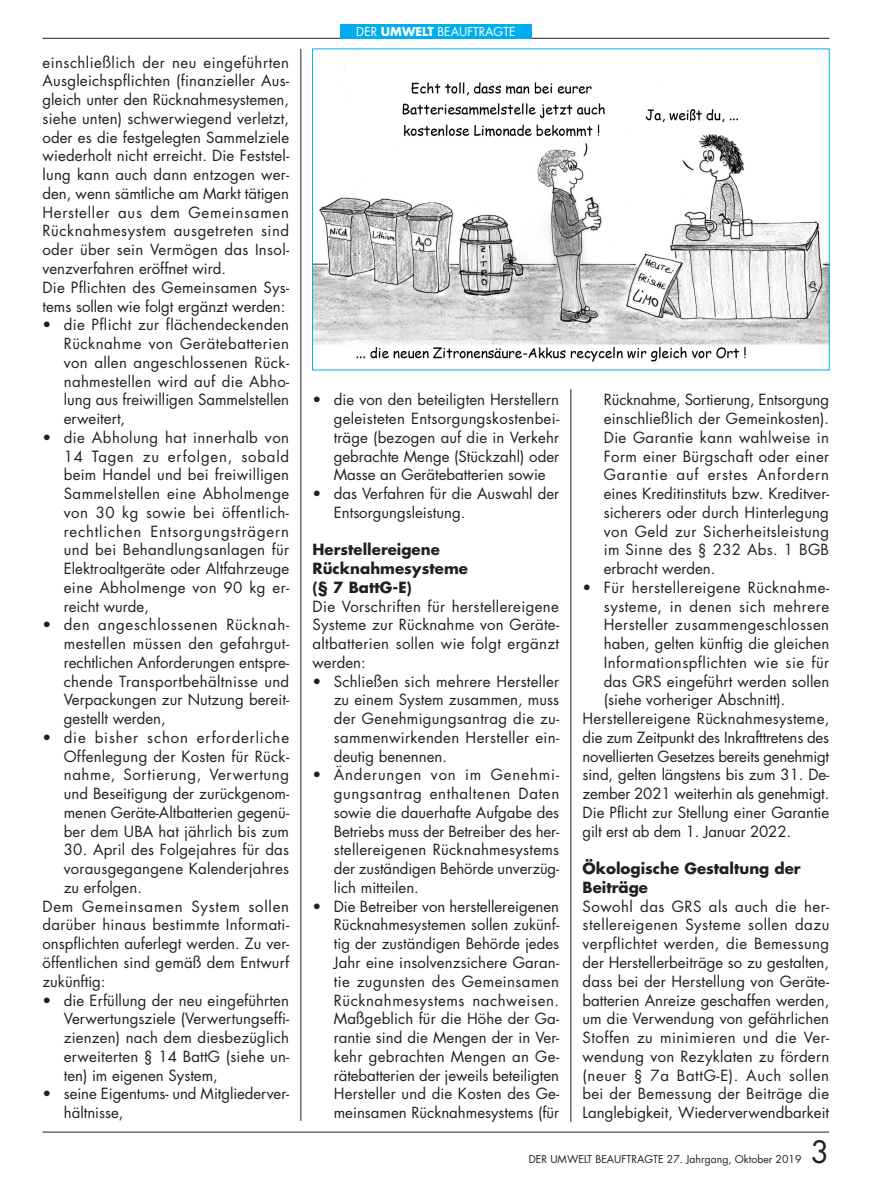
<style>
.page{position:relative;width:893px;height:1191px;background:#fff}
.page>*{position:absolute;margin:0;border:0;box-sizing:border-box;transform-origin:0 0}
.t1{font:30px "Futura";color:#231f20}
._011_Fließtext_einrü{font:15px/18.8px "Futura";color:#231f20;text-align:justify}
._01_Fließtext{font:15px/18.8px "Futura";color:#231f20;text-align:justify}
._03_Zü{font:700 15px/18.8px "Futura";color:#231f20}
.t2{font:12px "Futura";color:#fff}
.t3{font:10.5px "Futura";color:#231f20}
.s1{font-weight:700}
</style>
<div class="page">
<hr style="left:43px;top:1131px;width:786px;height:1px;background:#231f20">
<hr style="left:43px;top:38px;width:297px;height:1px;background:#231f20">
<hr style="left:531px;top:38px;width:298px;height:1px;background:#231f20">
<hr style="left:301px;top:49px;width:1px;height:1071px;background:#231f20">
<div style="left:340px;top:24px;width:191px;height:14px;background:#00aeef"></div>
<hr style="left:571px;top:389px;width:1px;height:732px;background:#231f20">
<img style="left:314px;top:80px;width:513px;height:282px">
<p class="_01_Fließtext" style="left:43px;top:53px;width:248px">einschließlich der neu eingeführten Ausgleichspflichten (finanzieller Aus&shy;gleich unter den Rücknahmesystemen, siehe unten) schwerwiegend verletzt, oder es die festgelegten Sammelziele wiederholt nicht erreicht. Die Feststel&shy;lung kann auch dann entzogen wer&shy;den, wenn sämtliche am Markt tätigen Hersteller aus dem Gemeinsamen Rücknahmesystem ausgetreten sind oder über sein Vermögen das Insol&shy;venzverfahren eröffnet wird.</p>
<p class="_01_Fließtext" style="left:43px;top:278px;width:248px">Die Pflichten des Gemeinsamen Sys&shy;tems sollen wie folgt ergänzt werden:</p>
<p class="_011_Fließtext_einrü" style="left:64px;top:315px;width:227px;text-indent:-21px">• die Pflicht zur flächendeckenden Rücknahme von Gerätebatterien von allen angeschlossenen Rück&shy;nahmestellen wird auf die Abho&shy;lung aus freiwilligen Sammelstellen erweitert,</p>
<p class="_011_Fließtext_einrü" style="left:64px;top:428px;width:227px;text-indent:-21px">• die Abholung hat innerhalb von 14 Tagen zu erfolgen, sobald beim Handel und bei freiwilligen Sammelstellen eine Abholmenge von 30 kg sowie bei öffentlich&shy;rechtlichen Entsorgungsträgern und bei Behandlungsanlagen für Elektroaltgeräte oder Altfahrzeuge eine Abholmenge von 90 kg er&shy;reicht wurde,</p>
<p class="_011_Fließtext_einrü" style="left:64px;top:615px;width:227px;text-indent:-21px">• den angeschlossenen Rücknah&shy;mestellen müssen den gefahrgut&shy;rechtlichen Anforderungen entspre&shy;chende Transportbehältnisse und Verpackungen zur Nutzung bereit&shy;gestellt werden,</p>
<p class="_011_Fließtext_einrü" style="left:64px;top:728px;width:227px;text-indent:-21px">• die bisher schon erforderliche Offenlegung der Kosten für Rück&shy;nahme, Sortierung, Verwertung und Beseitigung der zurückgenom&shy;menen Geräte-Altbatterien gegenü&shy;ber dem UBA hat jährlich bis zum</p>
<p class="_011_Fließtext_einrü" style="left:64px;top:840px;width:227px">30. April des Folgejahres für das vorausgegangene Kalenderjahres zu erfolgen.</p>
<p class="_01_Fließtext" style="left:43px;top:897px;width:248px">Dem Gemeinsamen System sollen darüber hinaus bestimmte Informati&shy;onspflichten auferlegt werden. Zu ver&shy;öffentlichen sind gemäß dem Entwurf zukünftig:</p>
<p class="_011_Fließtext_einrü" style="left:64px;top:990px;width:227px;text-indent:-21px">• die Erfüllung der neu eingeführten Verwertungsziele (Verwertungseffi&shy;zienzen) nach dem diesbezüglich erweiterten § 14 BattG (siehe un&shy;ten) im eigenen System,</p>
<p class="_011_Fließtext_einrü" style="left:64px;top:1084px;width:227px;text-indent:-21px">• seine Eigentums- und Mitgliederver&shy;hältnisse,</p>
<p class="t2" style="left:356px;top:24px;width:161px">DER <span class="s1">UMWELT</span> BEAUFTRAGTE</p>
<p class="_011_Fließtext_einrü" style="left:334px;top:390px;width:227px;text-indent:-21px">• die von den beteiligten Herstellern geleisteten Entsorgungskostenbei&shy;träge (bezogen auf die in Verkehr gebrachte Menge (Stückzahl) oder Masse an Gerätebatterien sowie</p>
<p class="_011_Fließtext_einrü" style="left:334px;top:484px;width:227px;text-indent:-21px">• das Verfahren für die Auswahl der<br>Entsorgungsleistung.</p>
<p class="_03_Zü" style="left:313px;top:540px;width:157px">Herstellereigene<br>Rücknahmesysteme (§ 7 BattG-E)</p>
<p class="_01_Fließtext" style="left:313px;top:597px;width:248px">Die Vorschriften für herstellereigene Systeme zur Rücknahme von Geräte&shy;altbatterien sollen wie folgt ergänzt werden:</p>
<p class="_011_Fließtext_einrü" style="left:334px;top:672px;width:227px;text-indent:-21px">• Schließen sich mehrere Hersteller zu einem System zusammen, muss der Genehmigungsantrag die zu&shy;sammenwirkenden Hersteller ein&shy;deutig benennen.</p>
<p class="_011_Fließtext_einrü" style="left:334px;top:765px;width:227px;text-indent:-21px">• Änderungen von im Genehmi&shy;gungsantrag enthaltenen Daten sowie die dauerhafte Aufgabe des Betriebs muss der Betreiber des her&shy;stellereigenen Rücknahmesystems der zuständigen Behörde unverzüg&shy;lich mitteilen.</p>
<p class="_011_Fließtext_einrü" style="left:334px;top:897px;width:227px;text-indent:-21px">• Die Betreiber von herstellereigenen Rücknahmesystemen sollen zukünf&shy;tig der zuständigen Behörde jedes Jahr eine insolvenzsichere Garan&shy;tie zugunsten des Gemeinsamen Rücknahmesystems nachweisen.<br>Maßgeblich für die Höhe der Ga&shy;rantie sind die Mengen der in Ver&shy;kehr gebrachten Mengen an Ge&shy;rätebatterien der jeweils beteiligten Hersteller und die Kosten des Ge&shy;meinsamen Rücknahmesystems (für</p>
<p class="t3" style="left:529px;top:1152px;width:274px">DER UMWELT BEAUFTRAGTE 27. Jahrgang, Oktober 2019</p>
<p class="_011_Fließtext_einrü" style="left:604px;top:390px;width:227px">Rücknahme, Sortierung, Entsorgung einschließlich der Gemeinkosten).<br>Die Garantie kann wahlweise in Form einer Bürgschaft oder einer Garantie auf erstes Anfordern eines Kreditinstituts bzw. Kreditver&shy;sicherers oder durch Hinterlegung von Geld zur Sicherheitsleistung im Sinne des § 232 Abs. 1 BGB erbracht werden.</p>
<p class="_011_Fließtext_einrü" style="left:604px;top:578px;width:227px;text-indent:-21px">• Für herstellereigene Rücknahme&shy;systeme, in denen sich mehrere Hersteller zusammengeschlossen haben, gelten künftig die gleichen Informationspflichten wie sie für das GRS eingeführt werden sollen (siehe vorheriger Abschnitt).</p>
<p class="_01_Fließtext" style="left:583px;top:709px;width:248px">Herstellereigene Rücknahmesysteme, die zum Zeitpunkt des Inkrafttretens des novellierten Gesetzes bereits genehmigt sind, gelten längstens bis zum 31. De&shy;zember 2021 weiterhin als genehmigt.<br>Die Pflicht zur Stellung einer Garantie gilt erst ab dem 1. Januar 2022.</p>
<p class="_03_Zü" style="left:583px;top:859px;width:220px">Ökologische Gestaltung der<br>Beiträge</p>
<p class="_01_Fließtext" style="left:583px;top:897px;width:248px">Sowohl das GRS als auch die her&shy;stellereigenen Systeme sollen dazu verpflichtet werden, die Bemessung der Herstellerbeiträge so zu gestalten, dass bei der Herstellung von Geräte&shy;batterien Anreize geschaffen werden, um die Verwendung von gefährlichen Stoffen zu minimieren und die Ver&shy;wendung von Rezyklaten zu fördern (neuer § 7a BattG-E). Auch sollen bei der Bemessung der Beiträge die Langlebigkeit, Wiederverwendbarkeit</p>
<p class="t1" style="left:811px;top:1133px;width:20px">3</p>
</div>
